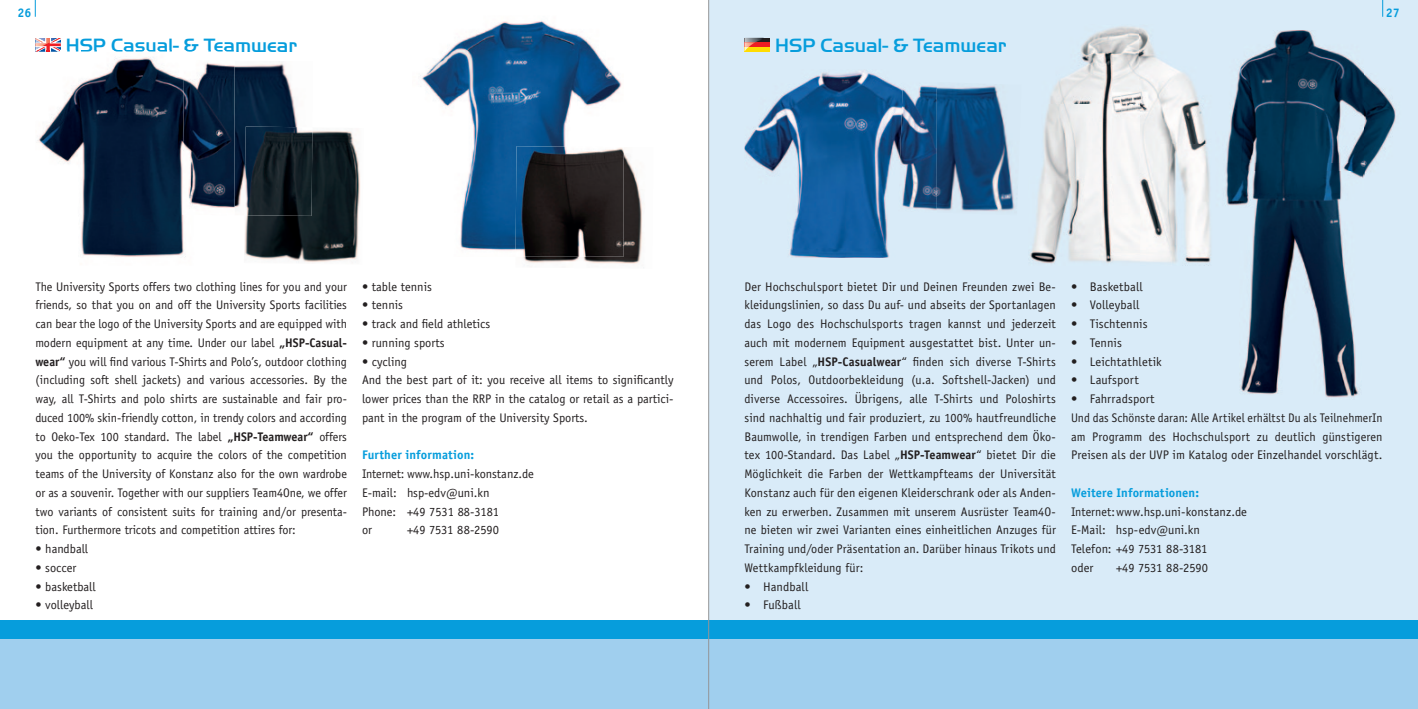
<style>
.page{position:relative;width:1418px;height:709px;background:#fff}
.page>*{position:absolute;margin:0;border:0;box-sizing:border-box;transform-origin:0 0}
.t1{font:500 20px "Handel Gothic EF";color:#069ddc}
.t2{font:12.5px/18.8px "Officina Sans Std";color:#231f20;text-align:justify}
.t3{font:12.5px/18.8px "Officina Sans Std";color:#231f20;scale:.96 1}
.t4{font:700 12.5px "Officina Sans Std";letter-spacing:.005em;color:#069ddc}
.s1{font-weight:700}
</style>
<div class="page">
<div style="left:709px;top:0;width:708px;height:629px;background:#d9ebf8"></div>
<div style="left:0;top:627px;width:1417px;height:82px;background:#a0cfee"></div>
<div style="left:0;top:619px;width:1417px;height:19px;background:#069ddc"></div>
<svg style="left:35px;top:0;width:1px;height:17px"></svg>
<svg style="left:1382px;top:0;width:1px;height:17px"></svg>
<hr style="left:708px;top:0;width:1px;height:709px;background:#939598">
<hr style="left:744px;top:38px;width:26px;height:4px;background:#231f20">
<hr style="left:744px;top:47px;width:26px;height:4px;background:#ffdc01">
<div style="left:744px;top:42px;width:26px;height:5px;background:#ee1d23"></div>
<img style="left:744px;top:38px;width:18px;height:4px">
<svg style="left:744px;top:42px;width:11px;height:9px"></svg>
<img style="left:1240px;top:207px;width:119px;height:191px">
<img style="left:1225px;top:30px;width:171px;height:177px">
<img style="left:936px;top:86px;width:79px;height:126px">
<img style="left:744px;top:70px;width:154px;height:187px">
<img style="left:898px;top:85px;width:38px;height:125px">
<img style="left:1030px;top:26px;width:181px;height:238px">
<img style="left:195px;top:62px;width:103px;height:146px">
<img style="left:35px;top:51px;width:160px;height:206px">
<img style="left:194px;top:215px;width:1px;height:42px">
<svg style="left:35px;top:38px;width:26px;height:13px"></svg>
<img style="left:61px;top:50px;width:173px;height:2px">
<img style="left:420px;top:20px;width:202px;height:231px">
<img style="left:523px;top:150px;width:121px;height:118px">
<img style="left:515px;top:146px;width:108px;height:111px">
<img style="left:244px;top:130px;width:117px;height:133px">
<img style="left:244px;top:126px;width:68px;height:90px">
<p class="t4" style="left:17px;top:5px;width:15px">26</p>
<p class="t4" style="left:1385px;top:5px;width:15px">27</p>
<h1 class="t1" style="left:66px;top:33px;width:233px">HSP Casual- &amp; Teamwear</h1>
<h1 class="t1" style="left:775px;top:33px;width:233px">HSP Casual- &amp; Teamwear</h1>
<p class="t2" style="left:35px;top:277px;width:313px">The University Sports offers two clothing lines for you and your friends, so that you on and off the University Sports facilities can bear the logo of the University Sports and are equipped with modern equipment at any time. Under our label <span class="s1">„HSP-Casual&shy;wear“</span> you will find various T-Shirts and Polo’s, outdoor clothing (including soft shell jackets) and various accessories. By the way, all T-Shirts and polo shirts are sustainable and fair pro&shy;duced 100% skin-friendly cotton, in trendy colors and according to Oeko-Tex 100 standard. The label <span class="s1">„HSP-Teamwear“</span> offers you the opportunity to acquire the colors of the competition teams of the University of Konstanz also for the own wardrobe or as a souvenir. Together with our suppliers Team4One, we offer two variants of consistent suits for training and/or presenta&shy;tion. Furthermore tricots and competition attires for:</p>
<p class="t2" style="left:35px;top:539px;width:54px">• handball</p>
<p class="t2" style="left:35px;top:558px;width:43px">• soccer</p>
<p class="t2" style="left:35px;top:577px;width:62px">• basketball</p>
<p class="t2" style="left:35px;top:596px;width:59px">• volleyball</p>
<p class="t2" style="left:362px;top:277px;width:71px">• table tennis</p>
<p class="t2" style="left:362px;top:296px;width:43px">• tennis</p>
<p class="t2" style="left:362px;top:314px;width:130px">• track and field athletics</p>
<p class="t2" style="left:362px;top:333px;width:84px">• running sports</p>
<p class="t2" style="left:362px;top:352px;width:313px;text-align:left">• cycling<br>And the best part of it: you receive all items to significantly lower prices than the RRP in the catalog or retail as a partici&shy;pant in the program of the University Sports.</p>
<p class="t4" style="left:362px;top:447px;width:114px">Further information:</p>
<p class="t3" style="left:362px;top:464px;width:180px">Internet: www.hsp.uni-konstanz.de<br>E-mail: hsp-edv@uni.kn<br>Phone: +49 7531 88-3181<br>or</p>
<p class="t2" style="left:407px;top:521px;width:93px">+49 7531 88-2590</p>
<p class="t2" style="left:744px;top:277px;width:313px">Der Hochschulsport bietet Dir und Deinen Freunden zwei Be&shy;kleidungslinien, so dass Du auf- und abseits der Sportanlagen das Logo des Hochschulsports tragen kannst und jederzeit auch mit modernem Equipment ausgestattet bist. Unter un&shy;serem Label „<span class="s1">HSP-Casualwear</span>“ finden sich diverse T-Shirts und Polos, Outdoorbekleidung (u.a. Softshell-Jacken) und diverse Accessoires. Übrigens, alle T-Shirts und Poloshirts sind nachhaltig und fair produziert, zu 100% hautfreundliche Baumwolle, in trendigen Farben und entsprechend dem Öko&shy;tex 100-Standard. Das Label „<span class="s1">HSP-Teamwear</span>“ bietet Dir die Möglichkeit die Farben der Wettkampfteams der Universität Konstanz auch für den eigenen Kleiderschrank oder als Anden&shy;ken zu erwerben. Zusammen mit unserem Ausrüster Team4O&shy;ne bieten wir zwei Varianten eines einheitlichen Anzuges für Training und/oder Präsentation an. Darüber hinaus Trikots und Wettkampfkleidung für:</p>
<p class="t2" style="left:744px;top:577px;width:65px">• Handball</p>
<p class="t2" style="left:744px;top:596px;width:58px">• Fußball</p>
<p class="t2" style="left:1070px;top:277px;width:73px">• Basketball</p>
<p class="t2" style="left:1070px;top:296px;width:70px">• Volleyball</p>
<p class="t2" style="left:1070px;top:314px;width:78px">• Tischtennis</p>
<p class="t2" style="left:1070px;top:333px;width:52px">• Tennis</p>
<p class="t2" style="left:1070px;top:352px;width:92px">• Leichtathletik</p>
<p class="t2" style="left:1070px;top:371px;width:69px">• Laufsport</p>
<p class="t2" style="left:1070px;top:389px;width:313px;text-align:left">• Fahrradsport<br>Und das Schönste daran: Alle Artikel erhältst Du als TeilnehmerIn am Programm des Hochschulsport zu deutlich günstigeren Preisen als der UVP im Katalog oder Einzelhandel vorschlägt.</p>
<p class="t4" style="left:1070px;top:485px;width:130px">Weitere Informationen:</p>
<p class="t3" style="left:1070px;top:502px;width:185px">Internet: www.hsp.uni-konstanz.de<br>E-Mail: hsp-edv@uni.kn<br>Telefon: +49 7531 88-3181<br>oder</p>
<p class="t2" style="left:1115px;top:558px;width:93px">+49 7531 88-2590</p>
</div>
